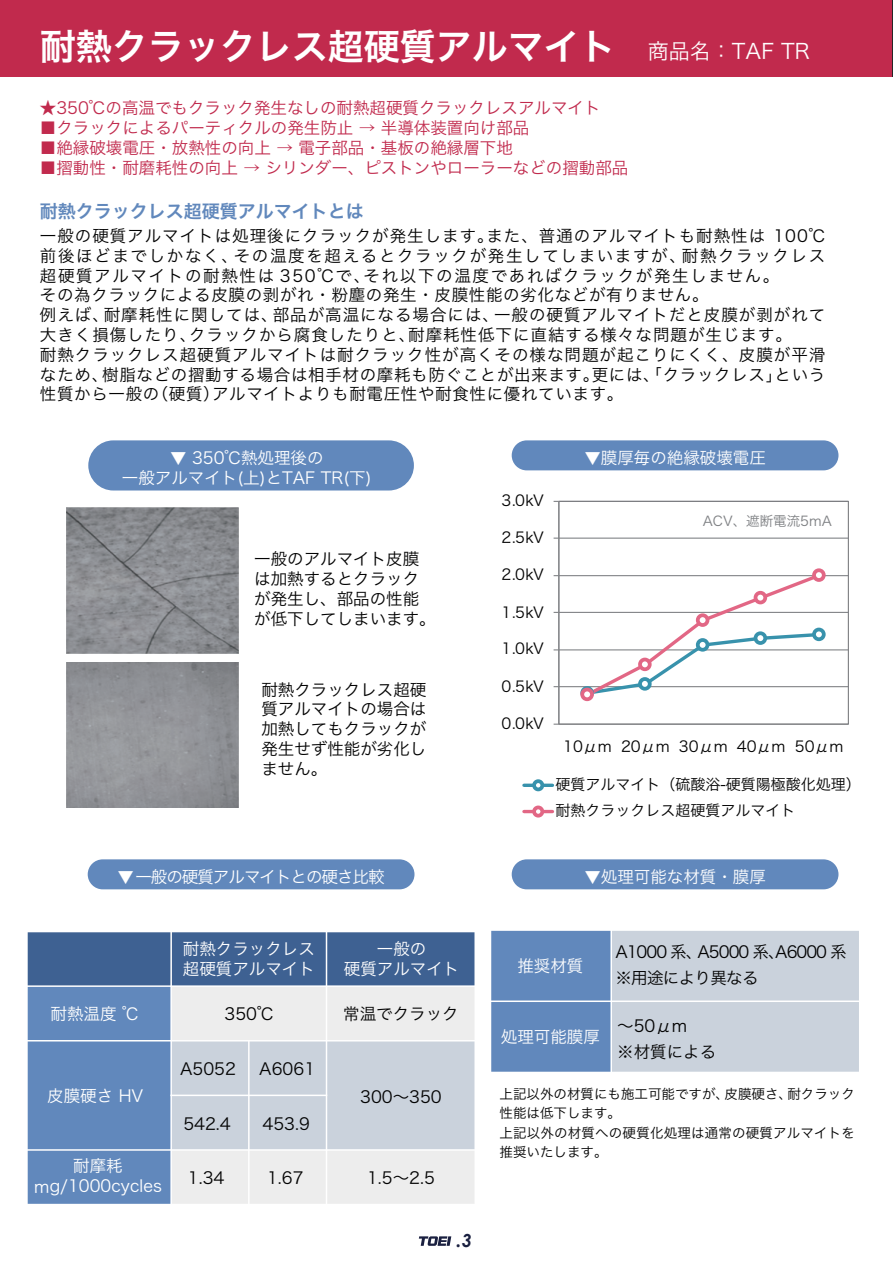
<style>
.page{position:relative;width:893px;height:1263px;background:#fff}
.page>*{position:absolute;margin:0;border:0;box-sizing:border-box;transform-origin:0 0}
.t1{font:36px "Hira Kaku Pro W6";color:#fff}
.t2{font:18px "Hira Kaku Pro W6";color:#6188bc}
.t3{font:italic 700 18px "Century Gothic";color:#1a2040}
.t4{font:16.5px/19.8px "Hira Kaku Pro W3";letter-spacing:.06em;color:#030303;text-align:justify}
.t5{font:16.5px "Hira Kaku Pro W3";color:#c12a4d}
.t6{font:16.5px/19.8px "Hira Kaku Pro W3";color:#fff;text-align:center}
.t7{font:16.5px/19.8px "Hira Kaku Pro W3";color:#030303}
.t8{font:16.5px/25.8px "Hira Kaku Pro W3";letter-spacing:-.06em;color:#030303}
.t9{font:16.5px "Hira Kaku Pro W3";letter-spacing:-.06em;color:#fff}
.t10{font:16.5px "Hira Kaku Pro W3";color:#000}
.t11{font:15px/26.2px "Hira Kaku Pro W3";color:#030303}
.t12{font:13.5px/19.2px "Hira Kaku Pro W3";color:#030303}
.t13{font:13.5px "Hira Kaku Pro W3";color:#7d7f82}
.s1{font-family:"Hira Kaku Pro W3";font-size:21px}
</style>
<div class="page">
<div style="left:0;top:0;width:892px;height:76px;background:#c12a4d"></div>
<div style="left:27px;top:931px;width:144px;height:55px;background:#3e6192"></div>
<div style="left:171px;top:931px;width:155px;height:55px;background:#3e6192"></div>
<div style="left:326px;top:931px;width:149px;height:55px;background:#3e6192"></div>
<div style="left:27px;top:986px;width:144px;height:55px;background:#6188bc"></div>
<div style="left:171px;top:986px;width:155px;height:55px;background:#ededed"></div>
<div style="left:326px;top:986px;width:149px;height:55px;background:#ededed"></div>
<div style="left:27px;top:1041px;width:144px;height:109px;background:#6188bc"></div>
<div style="left:171px;top:1041px;width:78px;height:54px;background:#cad2dc"></div>
<div style="left:249px;top:1041px;width:77px;height:54px;background:#cad2dc"></div>
<div style="left:326px;top:1041px;width:149px;height:109px;background:#cad2dc"></div>
<div style="left:171px;top:1095px;width:78px;height:55px;background:#cad2dc"></div>
<div style="left:249px;top:1095px;width:77px;height:55px;background:#cad2dc"></div>
<div style="left:27px;top:1150px;width:144px;height:54px;background:#6188bc"></div>
<div style="left:171px;top:1150px;width:78px;height:54px;background:#ededed"></div>
<div style="left:249px;top:1150px;width:77px;height:54px;background:#ededed"></div>
<div style="left:326px;top:1150px;width:149px;height:54px;background:#ededed"></div>
<hr style="left:170px;top:931px;width:2px;height:274px;background:#fff">
<hr style="left:248px;top:1040px;width:2px;height:165px;background:#fff">
<hr style="left:326px;top:931px;width:1px;height:274px;background:#fff">
<hr style="left:26px;top:985px;width:450px;height:2px;background:#fff">
<hr style="left:26px;top:1040px;width:450px;height:1px;background:#fff">
<hr style="left:170px;top:1094px;width:157px;height:2px;background:#fff">
<hr style="left:26px;top:1149px;width:450px;height:2px;background:#fff">
<hr style="left:26px;top:931px;width:2px;height:274px;background:#fff">
<hr style="left:474px;top:931px;width:2px;height:274px;background:#fff">
<hr style="left:26px;top:931px;width:450px;height:1px;background:#fff">
<div style="left:88px;top:859px;width:326px;height:30px;background:#6188bc;border-radius:15px"></div>
<div style="left:490px;top:930px;width:121px;height:71px;background:#6188bc"></div>
<div style="left:611px;top:930px;width:249px;height:71px;background:#cad2dc"></div>
<div style="left:490px;top:1001px;width:121px;height:71px;background:#6188bc"></div>
<div style="left:611px;top:1001px;width:249px;height:71px;background:#cad2dc"></div>
<hr style="left:610px;top:929px;width:2px;height:144px;background:#fff">
<hr style="left:490px;top:1000px;width:370px;height:2px;background:#fff">
<hr style="left:490px;top:929px;width:1px;height:144px;background:#fff">
<hr style="left:859px;top:929px;width:1px;height:144px;background:#fff">
<hr style="left:490px;top:929px;width:370px;height:2px;background:#fff">
<div style="left:512px;top:859px;width:326px;height:30px;background:#6188bc;border-radius:15px"></div>
<div style="left:512px;top:440px;width:326px;height:30px;background:#6188bc;border-radius:15px"></div>
<hr style="left:559px;top:686px;width:289px;height:1px;background:#838588">
<hr style="left:559px;top:649px;width:289px;height:1px;background:#838588">
<hr style="left:559px;top:612px;width:289px;height:1px;background:#838588">
<hr style="left:559px;top:575px;width:289px;height:1px;background:#838588">
<hr style="left:559px;top:538px;width:289px;height:1px;background:#838588">
<div style="left:558px;top:501px;width:291px;height:224px;border:1px solid #7d7e82"></div>
<hr style="left:558px;top:501px;width:1px;height:223px;background:#838588">
<hr style="left:559px;top:724px;width:289px;height:1px;background:#838588">
<svg style="left:583px;top:576px;width:241px;height:122px"></svg>
<div style="left:580px;top:686px;width:14px;height:14px;border:4px solid #3892ac;border-radius:50%"></div>
<div style="left:640px;top:679px;width:10px;height:10px;background:#fff;border-radius:50%"></div>
<div style="left:638px;top:677px;width:14px;height:14px;border:4px solid #3892ac;border-radius:50%"></div>
<div style="left:698px;top:640px;width:9px;height:10px;background:#fff;border-radius:50%"></div>
<div style="left:696px;top:638px;width:13px;height:14px;border:4px solid #3892ac;border-radius:50%"></div>
<div style="left:755px;top:633px;width:10px;height:10px;background:#fff;border-radius:50%"></div>
<div style="left:754px;top:631px;width:13px;height:14px;border:4px solid #3892ac;border-radius:50%"></div>
<div style="left:814px;top:629px;width:10px;height:10px;background:#fff;border-radius:50%"></div>
<div style="left:812px;top:628px;width:14px;height:13px;border:4px solid #3892ac;border-radius:50%"></div>
<div style="left:582px;top:689px;width:10px;height:10px;background:#fff;border-radius:50%"></div>
<div style="left:580px;top:688px;width:14px;height:13px;border:4px solid #e26785;border-radius:50%"></div>
<div style="left:640px;top:659px;width:10px;height:10px;background:#fff;border-radius:50%"></div>
<div style="left:638px;top:658px;width:14px;height:13px;border:4px solid #e26785;border-radius:50%"></div>
<div style="left:698px;top:615px;width:9px;height:10px;background:#fff;border-radius:50%"></div>
<div style="left:696px;top:613px;width:13px;height:14px;border:4px solid #e26785;border-radius:50%"></div>
<div style="left:755px;top:593px;width:10px;height:9px;background:#fff;border-radius:50%"></div>
<div style="left:754px;top:591px;width:13px;height:13px;border:4px solid #e26785;border-radius:50%"></div>
<div style="left:814px;top:570px;width:10px;height:10px;background:#fff;border-radius:50%"></div>
<div style="left:812px;top:568px;width:14px;height:14px;border:4px solid #e26785;border-radius:50%"></div>
<hr style="left:524px;top:784px;width:28px;height:3px;background:#3892ac">
<div style="left:534px;top:781px;width:8px;height:8px;background:#fff;border-radius:50%"></div>
<div style="left:532px;top:779px;width:12px;height:12px;border:4px solid #3892ac;border-radius:50%"></div>
<hr style="left:524px;top:810px;width:28px;height:3px;background:#e26785">
<div style="left:534px;top:807px;width:8px;height:9px;background:#fff;border-radius:50%"></div>
<div style="left:532px;top:805px;width:12px;height:12px;border:4px solid #e26785;border-radius:50%"></div>
<img style="left:66px;top:508px;width:172px;height:145px">
<img style="left:66px;top:662px;width:172px;height:145px">
<div style="left:88px;top:440px;width:326px;height:50px;background:#6188bc;border-radius:25px"></div>
<hr style="left:892px;top:0;width:1px;height:76px;background:#262626">
<svg style="left:419px;top:1236px;width:32px;height:10px"></svg>
<p class="t1" style="left:40px;top:13px;width:772px">耐熱クラックレス超硬質アルマイト <span class="s1">商品名：TAF TR</span></p>
<p class="t5" style="left:40px;top:93px;width:562px">★350℃の高温でもクラック発生なしの耐熱超硬質クラックレスアルマイト</p>
<p class="t5" style="left:40px;top:113px;width:491px">■クラックによるパーティクルの発生防止 → 半導体装置向け部品</p>
<p class="t5" style="left:40px;top:133px;width:474px">■絶縁破壊電圧・放熱性の向上 → 電子部品・基板の絶縁層下地</p>
<p class="t5" style="left:40px;top:153px;width:590px">■摺動性・耐磨耗性の向上 → シリンダー、ピストンやローラーなどの摺動部品</p>
<p class="t2" style="left:40px;top:195px;width:326px">耐熱クラックレス超硬質アルマイトとは</p>
<p class="t4" style="left:40px;top:225px;width:787px;text-align:left">一般の硬質アルマイトは処理後にクラックが発生します。また、普通のアルマイトも耐熱性は 100℃前後ほどまでしかなく、その温度を超えるとクラックが発生してしまいますが、耐熱クラックレス超硬質アルマイトの耐熱性は 350℃で、それ以下の温度であればクラックが発生しません。<br>その為クラックによる皮膜の剥がれ・粉塵の発生・皮膜性能の劣化などが有りません。<br>例えば、耐摩耗性に関しては、部品が高温になる場合には、一般の硬質アルマイトだと皮膜が剥がれて大きく損傷したり、クラックから腐食したりと、耐摩耗性低下に直結する様々な問題が生じます。<br>耐熱クラックレス超硬質アルマイトは耐クラック性が高くその様な問題が起こりにくく、皮膜が平滑なため、樹脂などの摺動する場合は相手材の摩耗も防ぐことが出来ます。更には、「クラックレス」という性質から一般の（硬質）アルマイトよりも耐電圧性や耐食性に優れています。</p>
<p class="t6" style="left:122px;top:447px;width:251px">▼ 350℃熱処理後の<br>一般アルマイト(上)とTAF TR(下)</p>
<p class="t7" style="left:254px;top:548px;width:183px">一般のアルマイト皮膜は加熱するとクラックが発生し、部品の性能が低下してしまいます。</p>
<p class="t4" style="left:261px;top:678px;width:166px">耐熱クラックレス超硬質アルマイトの場合は加熱してもクラックが発生せず性能が劣化しません。</p>
<p class="t9" style="left:118px;top:862px;width:268px">▼一般の硬質アルマイトとの硬さ比較</p>
<p class="t6" style="left:182px;top:949px;width:133px">耐熱クラックレス</p>
<p class="t6" style="left:183px;top:958px;width:133px">超硬質アルマイト</p>
<p class="t6" style="left:344px;top:938px;width:117px">一般の<br>硬質アルマイト</p>
<p class="t6" style="left:51px;top:1003px;width:89px">耐熱温度 ℃</p>
<p class="t10" style="left:225px;top:999px;width:51px">350℃</p>
<p class="t7" style="left:343px;top:1003px;width:117px">常温でクラック</p>
<p class="t6" style="left:47px;top:1085px;width:98px">皮膜硬さ HV</p>
<p class="t6" style="left:34px;top:1155px;width:129px">耐摩耗mg/1000cycles</p>
<p class="t4" style="left:180px;top:1057px;width:57px">A5052</p>
<p class="t4" style="left:259px;top:1057px;width:57px">A6061</p>
<p class="t4" style="left:183px;top:1112px;width:49px">542.4</p>
<p class="t4" style="left:263px;top:1112px;width:49px">453.9</p>
<p class="t4" style="left:360px;top:1086px;width:83px">300～350</p>
<p class="t4" style="left:188px;top:1166px;width:38px">1.34</p>
<p class="t4" style="left:267px;top:1166px;width:38px">1.67</p>
<p class="t4" style="left:367px;top:1166px;width:69px">1.5～2.5</p>
<p class="t3" style="left:457px;top:1226px;width:17px">.3</p>
<p class="t11" style="left:502px;top:486px;width:44px">3.0kV</p>
<p class="t11" style="left:502px;top:524px;width:44px">2.5kV</p>
<p class="t11" style="left:502px;top:560px;width:44px">2.0kV</p>
<p class="t11" style="left:502px;top:598px;width:44px">1.5kV</p>
<p class="t11" style="left:502px;top:635px;width:44px">1.0kV</p>
<p class="t11" style="left:502px;top:672px;width:44px">0.5kV</p>
<p class="t11" style="left:502px;top:709px;width:44px">0.0kV</p>
<p class="t6" style="left:584px;top:447px;width:183px">▼膜厚毎の絶縁破壊電圧</p>
<p class="t13" style="left:703px;top:509px;width:131px">ACV、遮断電流5mA</p>
<p class="t11" style="left:563px;top:732px;width:282px">10μm 20μm 30μm 40μm 50μm</p>
<p class="t11" style="left:556px;top:770px;width:307px">硬質アルマイト（硫酸浴-硬質陽極酸化処理）耐熱クラックレス超硬質アルマイト</p>
<p class="t6" style="left:584px;top:866px;width:183px">▼処理可能な材質・膜厚</p>
<p class="t6" style="left:517px;top:954px;width:67px">推奨材質</p>
<p class="t8" style="left:615px;top:938px;width:233px">A1000 系、A5000 系、A6000 系※用途により異なる</p>
<p class="t6" style="left:501px;top:1025px;width:100px">処理可能膜厚</p>
<p class="t7" style="left:617px;top:1012px;width:100px;line-height:25.8px">～50μm<br>※材質による</p>
<p class="t12" style="left:500px;top:1083px;width:357px">上記以外の材質にも施工可能ですが、皮膜硬さ、耐クラック性能は低下します。<br>上記以外の材質への硬質化処理は通常の硬質アルマイトを推奨いたします。</p>
</div>
